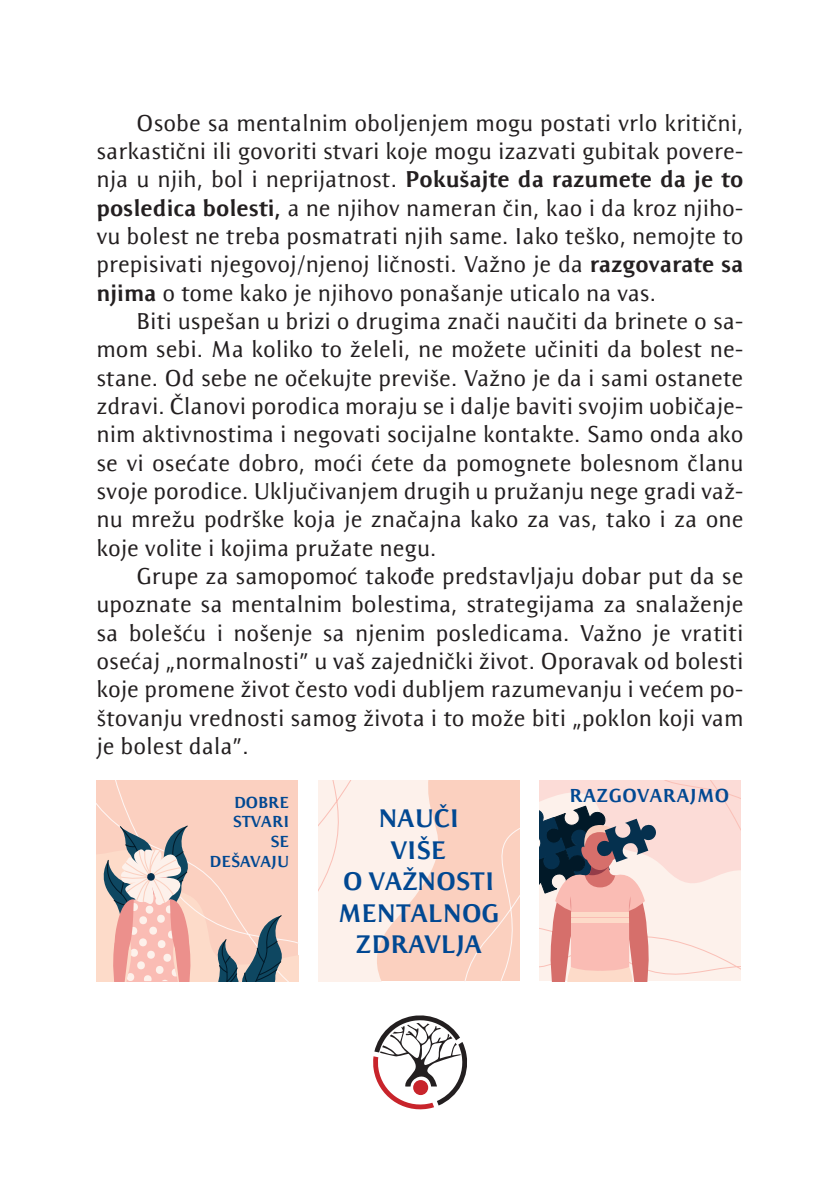
<style>
.page{position:relative;width:840px;height:1191px;background:#fff}
.page>*{position:absolute;margin:0;border:0;box-sizing:border-box;transform-origin:0 0}
.t1{font:700 26.2px/31.4px "Resavska BG Sans";color:#014892;text-align:center}
.t2{font:23.6px/28.4px "Resavska BG Sans";color:#231f20;text-align:justify}
.t3{font:700 19.4px "Resavska BG Sans";letter-spacing:.025em;color:#014892}
.t4{font:700 16.6px/19.8px "Resavska BG Sans";color:#014892;text-align:right}
.s1{font-weight:700}
</style>
<div class="page">
<svg style="left:373px;top:1015px;width:94px;height:95px"></svg>
<svg style="left:318px;top:780px;width:201px;height:201px;background:#fbdfd3"></svg>
<svg style="left:539px;top:780px;width:201px;height:201px;background:#ddc0bd"></svg>
<div style="left:97px;top:780px;width:201px;height:45px;background:#fbd0c0"></div>
<svg style="left:97px;top:825px;width:201px;height:156px;background:#debeb5"></svg>
<p class="t2" style="left:96px;top:108px;width:648px;text-indent:40px">Osobe sa mentalnim oboljenjem mogu postati vrlo kritični, sarkastični ili govoriti stvari koje mogu izazvati gubitak povere&shy;nja u njih, bol i neprijatnost. <span class="s1">Pokušajte da razumete da je to posledica bolesti,</span> a ne njihov nameran čin, kao i da kroz njiho&shy;vu bolest ne treba posmatrati njih same. Iako teško, nemojte to prepisivati njegovoj/njenoj ličnosti. Važno je da <span class="s1">razgovarate sa njima</span> o tome kako je njihovo ponašanje uticalo na vas.</p>
<p class="t2" style="left:96px;top:307px;width:648px;text-indent:40px">Biti uspešan u brizi o drugima znači naučiti da brinete o sa&shy;mom sebi. Ma koliko to želeli, ne možete učiniti da bolest ne&shy;stane. Od sebe ne očekujte previše. Važno je da i sami ostanete zdravi. Članovi porodica moraju se i dalje baviti svojim uobičaje&shy;nim aktivnostima i negovati socijalne kontakte. Samo onda ako se vi osećate dobro, moći ćete da pomognete bolesnom članu svoje porodice. Uključivanjem drugih u pružanju nege gradi važ&shy;nu mrežu podrške koja je značajna kako za vas, tako i za one koje volite i kojima pružate negu.</p>
<p class="t2" style="left:96px;top:562px;width:648px;text-indent:40px">Grupe za samopomoć takođe predstavljaju dobar put da se upoznate sa mentalnim bolestima, strategijama za snalaženje sa bolešću i nošenje sa njenim posledicama. Važno je vratiti osećaj „normalnosti” u vaš zajednički život. Oporavak od bolesti koje promene život često vodi dubljem razumevanju i većem po&shy;štovanju vrednosti samog života i to može biti „poklon koji vam je bolest dala”.</p>
<p class="t4" style="left:234px;top:792px;width:57px">DOBRE</p>
<p class="t3" style="left:569px;top:784px;width:161px">RAZGOVARAJMO</p>
<p class="t4" style="left:209px;top:812px;width:81px">STVARI<br>SE<br>DEŠAVAJU</p>
<p class="t1" style="left:338px;top:803px;width:162px">NAUČI<br>VIŠE<br>O VAŽNOSTI<br>MENTALNOG<br>ZDRAVLJA</p>
</div>
